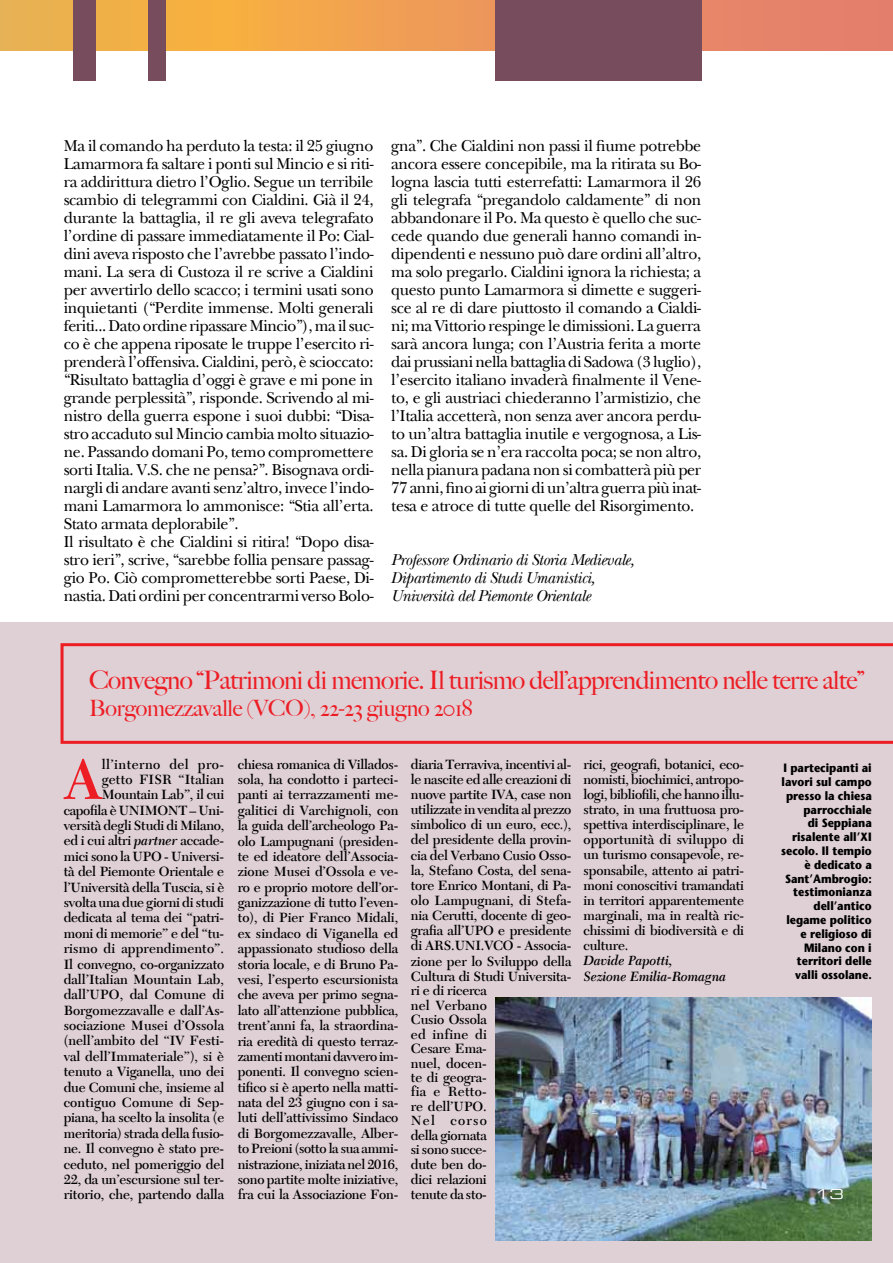
<style>
.page{position:relative;width:893px;height:1263px;background:#fff}
.page>*{position:absolute;margin:0;border:0;box-sizing:border-box;transform-origin:0 0}
.t1{font:600 59.4px "New Caledonia";color:#ed1d24}
.t2{font:500 25.5px "Big Caslon";letter-spacing:-.025em;color:#ed1d24}
.t3{font:500 22.5px "Big Caslon";letter-spacing:-.015em;color:#ed1d24}
.t4{font:16.5px/18px "New Baskerville";letter-spacing:-.02em;color:#000}
.t5{font:italic 16.5px/18px "New Baskerville";letter-spacing:-.02em;color:#000}
.t6{font:600 14.1px/15.5px "New Caledonia";letter-spacing:-.015em;color:#000;text-align:justify}
.t7{font:italic 600 14.1px/15.1px "New Caledonia";letter-spacing:-.015em;color:#000}
.t8{font:13.5px "Eurostile Extended Two";color:#fff;scale:1.11 1}
.t9{font:700 12px/13.8px "Stone Sans";color:#000;text-align:right;scale:.9 1}
.s1{font-style:italic}
</style>
<div class="page">
<svg style="left:0;top:0;width:893px;height:51px;background:#ed9c55"></svg>
<div style="left:149px;top:0;width:17px;height:81px;background:#774d5e"></div>
<div style="left:495px;top:0;width:207px;height:81px;background:#774d5e"></div>
<div style="left:73px;top:0;width:23px;height:81px;background:#774d5e"></div>
<div style="left:0;top:623px;width:893px;height:640px;background:#dfd0d6"></div>
<svg style="left:61px;top:643px;width:832px;height:101px"></svg>
<img style="left:495px;top:998px;width:376px;height:242px">
<p class="t4" style="left:64px;top:137px;width:312px">Ma il comando ha perduto la testa: il 25 giugno Lamarmora fa saltare i ponti sul Mincio e si riti&shy;ra addirittura dietro l’Oglio. Segue un terribile scambio di telegrammi con Cialdini. Già il 24, durante la battaglia, il re gli aveva telegrafato l’ordine di passare immediatamente il Po: Cial&shy;dini aveva risposto che l’avrebbe passato l’indo&shy;mani. La sera di Custoza il re scrive a Cialdini per avvertirlo dello scacco; i termini usati sono inquietanti (“Perdite immense. Molti generali feriti... Dato ordine ripassare Mincio”), ma il suc&shy;co è che appena riposate le truppe l’esercito ri&shy;prenderà l’offensiva. Cialdini, però, è scioccato: “Risultato battaglia d’oggi è grave e mi pone in grande perplessità”, risponde. Scrivendo al mi&shy;nistro della guerra espone i suoi dubbi: “Disa&shy;stro accaduto sul Mincio cambia molto situazio&shy;ne. Passando domani Po, temo compromettere sorti Italia. V.S. che ne pensa?”. Bisognava ordi&shy;nargli di andare avanti senz’altro, invece l’indo&shy;mani Lamarmora lo ammonisce: “Stia all’erta.<br>Stato armata deplorabile”.<br>Il risultato è che Cialdini si ritira! “Dopo disa&shy;stro ieri”, scrive, “sarebbe follia pensare passag&shy;gio Po. Ciò comprometterebbe sorti Paese, Di&shy;nastia. Dati ordini per concentrarmi verso Bolo-</p>
<p class="t4" style="left:391px;top:137px;width:312px;text-align:justify">gna”. Che Cialdini non passi il fiume potrebbe ancora essere concepibile, ma la ritirata su Bo&shy;logna lascia tutti esterrefatti: Lamarmora il 26 gli telegrafa “pregandolo caldamente” di non abbandonare il Po. Ma questo è quello che suc&shy;cede quando due generali hanno comandi in&shy;dipendenti e nessuno può dare ordini all’altro, ma solo pregarlo. Cialdini ignora la richiesta; a questo punto Lamarmora si dimette e suggeri&shy;sce al re di dare piuttosto il comando a Cialdi&shy;ni; ma Vittorio respinge le dimissioni. La guerra sarà ancora lunga; con l’Austria ferita a morte dai prussiani nella battaglia di Sadowa (3 luglio), l’esercito italiano invaderà finalmente il Vene&shy;to, e gli austriaci chiederanno l’armistizio, che l’Italia accetterà, non senza aver ancora perdu&shy;to un’altra battaglia inutile e vergognosa, a Lis&shy;sa. Di gloria se n’era raccolta poca; se non altro, nella pianura padana non si combatterà più per 77 anni, fino ai giorni di un’altra guerra più inat&shy;tesa e atroce di tutte quelle del Risorgimento.</p>
<p class="t5" style="left:391px;top:551px;width:245px">Professore Ordinario di Storia Medievale,<br>Dipartimento di Studi Umanistici,<br>Università del Piemonte Orientale</p>
<h2 class="t2" style="left:89px;top:665px;width:776px">Convegno “Patrimoni di memorie. Il turismo dell’apprendimento nelle terre alte”</h2>
<h3 class="t3" style="left:89px;top:695px;width:385px">Borgomezzavalle (VCO), 22-23 giugno 2018</h3>
<p class="t6" style="left:584px;top:756px;width:162px">rici, geografi, botanici, eco&shy;nomisti, biochimici, antropo&shy;logi, bibliofili, che hanno illu&shy;strato, in una fruttuosa pro&shy;spettiva interdisciplinare, le opportunità di sviluppo di un turismo consapevole, re&shy;sponsabile, attento ai patri&shy;moni conoscitivi tramandati in territori apparentemente marginali, ma in realtà ric&shy;chissimi di biodiversità e di culture.</p>
<p class="t7" style="left:584px;top:953px;width:144px">Davide Papotti,<br>Sezione Emilia-Romagna</p>
<p class="t6" style="left:64px;top:756px;width:162px;text-align:right">ll’interno del pro-<br>getto FISR “Italian<br>Mountain Lab”, il cui capofila è UNIMONT – Uni&shy;versità degli Studi di Milano, ed i cui altri <span class="s1">partner</span> accade&shy;mici sono la UPO - Universi&shy;tà del Piemonte Orientale e l’Università della Tuscia, si è svolta una due giorni di studi dedicata al tema dei “patri&shy;moni di memorie” e del “tu&shy;rismo di apprendimento”.<br>Il convegno, co-organizzato dall’Italian Mountain Lab, dall’UPO, dal Comune di<br>Borgomezzavalle e dall’As&shy;sociazione Musei d’Ossola (nell’ambito del “IV Festi&shy;val dell’Immateriale”), si è tenuto a Viganella, uno dei due Comuni che, insieme al contiguo Comune di Sep&shy;piana, ha scelto la insolita (e meritoria) strada della fusio&shy;ne. Il convegno è stato pre&shy;ceduto, nel pomeriggio del<br>22, da un’escursione sul ter&shy;ritorio, che, partendo dalla</p>
<p class="t6" style="left:238px;top:756px;width:162px">chiesa romanica di Villados&shy;sola, ha condotto i parteci&shy;panti ai terrazzamenti me&shy;galitici di Varchignoli, con la guida dell’archeologo Pa&shy;olo Lampugnani (presiden&shy;te ed ideatore dell’Associa&shy;zione Musei d’Ossola e ve&shy;ro e proprio motore dell’or&shy;ganizzazione di tutto l’even&shy;to), di Pier Franco Midali, ex sindaco di Viganella ed appassionato studioso della storia locale, e di Bruno Pa&shy;vesi, l’esperto escursionista che aveva per primo segna&shy;lato all’attenzione pubblica, trent’anni fa, la straordina&shy;ria eredità di questo terraz&shy;zamenti montani davvero im&shy;ponenti. Il convegno scien&shy;tifico si è aperto nella matti&shy;nata del 23 giugno con i sa&shy;luti dell’attivissimo Sindaco di Borgomezzavalle, Alber&shy;to Preioni (sotto la sua ammi&shy;nistrazione, iniziata nel 2016, sono partite molte iniziative, fra cui la Associazione Fon-</p>
<p class="t6" style="left:411px;top:757px;width:162px;line-height:14.9px;text-align:left">diaria Terraviva, incentivi al&shy;le nascite ed alle creazioni di nuove partite IVA, case non utilizzate in vendita al prezzo simbolico di un euro, ecc.), del presidente della provin&shy;cia del Verbano Cusio Osso&shy;la, Stefano Costa, del sena&shy;tore Enrico Montani, di Pa&shy;olo Lampugnani, di Stefa&shy;nia Cerutti, docente di geo&shy;grafia all’UPO e presidente di ARS.UNI.VCO - Associa&shy;zione per lo Sviluppo della<br>Cultura di Studi Universita&shy;ri e di ricerca<br>nel Verbano<br>Cusio Ossola<br>ed infine di<br>Cesare Ema-<br>nuel, docen-<br>te di geogra-<br>fia e Retto-<br>re dell’UPO.<br>Nel corso<br>della giornata<br>si sono succe-<br>dute ben do-<br>dici relazioni<br>tenute da sto-</p>
<h1 class="t1" style="left:64px;top:744px;width:40px">A</h1>
<p class="t9" style="left:781px;top:761px;width:102px">I partecipanti ai lavori sul campo presso la chiesa parrocchiale<br>di Seppiana risalente all’XI secolo. Il tempio è dedicato a<br>Sant’Ambrogio: testimonianza dell’antico legame politico e religioso di<br>Milano con i territori delle valli ossolane.</p>
<p class="t8" style="left:815px;top:1185px;width:28px">13</p>
</div>
